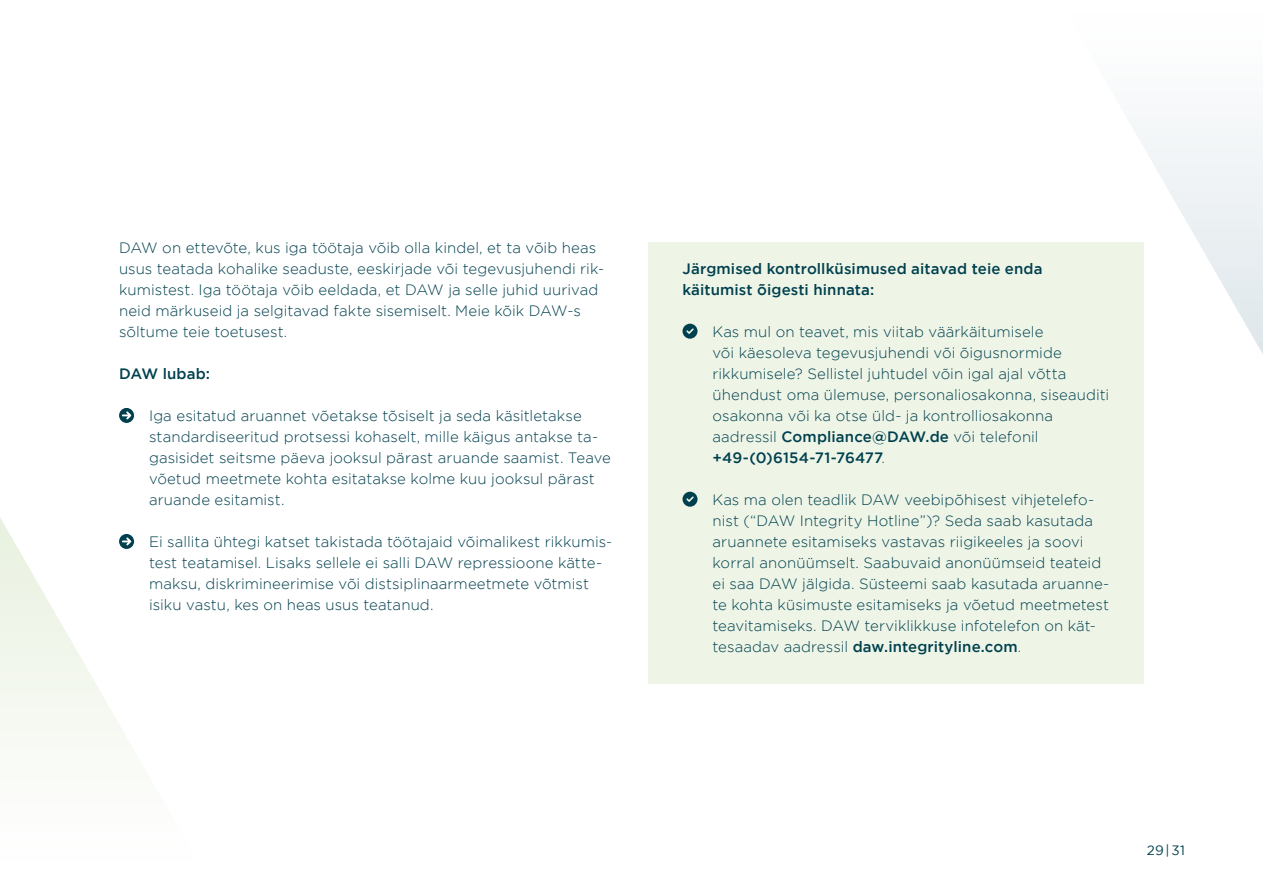
<style>
.page{position:relative;width:1263px;height:893px;background:#fff}
.page>*{position:absolute;margin:0;border:0;box-sizing:border-box;transform-origin:0 0}
.t1{font:300 15px/21px "Gotham";letter-spacing:.005em;color:#00404e}
.t2{font:500 15px/21px "Gotham";letter-spacing:.005em;color:#00404e}
.t3{font:13.5px "Gotham";color:#00404e}
.s1{font-weight:500}
</style>
<div class="page">
<svg style="left:1132px;top:126px;width:131px;height:228px"></svg>
<svg style="left:0;top:518px;width:135px;height:229px"></svg>
<svg style="left:119px;top:408px;width:15px;height:15px"></svg>
<svg style="left:119px;top:534px;width:15px;height:15px"></svg>
<div style="left:648px;top:242px;width:496px;height:441px;background:#eef5e7"></div>
<svg style="left:682px;top:324px;width:15px;height:15px"></svg>
<svg style="left:682px;top:492px;width:15px;height:15px"></svg>
<p class="t1" style="left:119px;top:237px;width:487px">DAW on ettevõte, kus iga töötaja võib olla kindel, et ta võib heas usus teatada kohalike seaduste, eeskirjade või tegevusjuhendi rik&shy;kumistest. Iga töötaja võib eeldada, et DAW ja selle juhid uurivad neid märkuseid ja selgitavad fakte sisemiselt. Meie kõik DAW-s sõltume teie toetusest.</p>
<p class="t2" style="left:119px;top:363px;width:92px">DAW lubab:</p>
<p class="t1" style="left:149px;top:405px;width:463px">Iga esitatud aruannet võetakse tõsiselt ja seda käsitletakse standardiseeritud protsessi kohaselt, mille käigus antakse ta&shy;gasisidet seitsme päeva jooksul pärast aruande saamist. Teave võetud meetmete kohta esitatakse kolme kuu jooksul pärast aruande esitamist.</p>
<p class="t1" style="left:149px;top:531px;width:465px">Ei sallita ühtegi katset takistada töötajaid võimalikest rikkumis&shy;test teatamisel. Lisaks sellele ei salli DAW repressioone kätte&shy;maksu, diskrimineerimise või distsiplinaarmeetmete võtmist isiku vastu, kes on heas usus teatanud.</p>
<p class="t2" style="left:682px;top:258px;width:362px">Järgmised kontrollküsimused aitavad teie enda käitumist õigesti hinnata:</p>
<p class="t1" style="left:712px;top:321px;width:398px">Kas mul on teavet, mis viitab väärkäitumisele<br>või käesoleva tegevusjuhendi või õigusnormide rikkumisele? Sellistel juhtudel võin igal ajal võtta ühendust oma ülemuse, personaliosakonna, siseauditi osakonna või ka otse üld- ja kontrolliosakonna aadressil <span class="s1">Compliance@DAW.de</span> või telefonil <span class="s1">+49-(0)6154-71-76477</span>.</p>
<p class="t1" style="left:712px;top:489px;width:398px">Kas ma olen teadlik DAW veebipõhisest vihjetelefo&shy;nist (“DAW Integrity Hotline”)? Seda saab kasutada aruannete esitamiseks vastavas riigikeeles ja soovi korral anonüümselt. Saabuvaid anonüümseid teateid ei saa DAW jälgida. Süsteemi saab kasutada aruanne&shy;te kohta küsimuste esitamiseks ja võetud meetmetest teavitamiseks. DAW terviklikkuse infotelefon on kät&shy;tesaadav aadressil <span class="s1">daw.integrityline.com</span>.</p>
<p class="t3" style="left:1147px;top:843px;width:40px">29|31</p>
</div>
